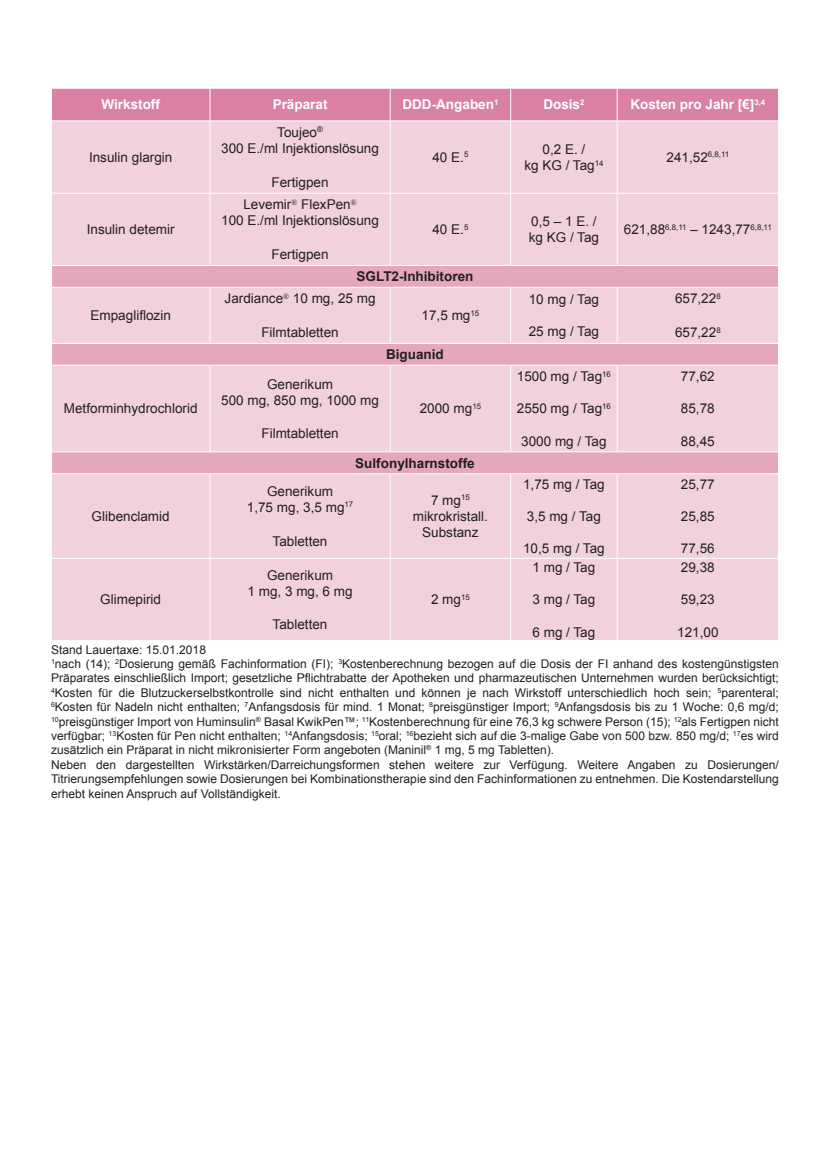
<style>
.page{position:relative;width:830px;height:1170px;background:#fff}
.page>*{position:absolute;margin:0;border:0;box-sizing:border-box;transform-origin:0 0}
.t1{font:13.5px/16.2px "Arial";color:#231f20;text-align:center}
.t2{font:700 13.5px "Arial";color:#fff}
.t3{font:700 13.5px "Arial";color:#231f20}
.t4{font:12px/14.4px "Arial";color:#231f20}
</style>
<div class="page">
<div style="left:52px;top:89px;width:725px;height:31px;background:#d980a4"></div>
<div style="left:52px;top:121px;width:725px;height:519px;background:#f0d1dd"></div>
<svg style="left:52px;top:266px;width:725px;height:207px;background:#ecc4d3"></svg>
<hr style="left:209px;top:121px;width:1px;height:72px;background:#fff">
<hr style="left:389px;top:121px;width:1px;height:72px;background:#fff">
<hr style="left:510px;top:121px;width:1px;height:72px;background:#fff">
<hr style="left:616px;top:121px;width:1px;height:72px;background:#fff">
<hr style="left:51px;top:193px;width:159px;height:1px;background:#fff">
<hr style="left:210px;top:193px;width:180px;height:1px;background:#fff">
<hr style="left:209px;top:193px;width:1px;height:72px;background:#fff">
<hr style="left:390px;top:193px;width:120px;height:1px;background:#fff">
<hr style="left:389px;top:193px;width:1px;height:72px;background:#fff">
<hr style="left:510px;top:193px;width:107px;height:1px;background:#fff">
<hr style="left:510px;top:193px;width:1px;height:72px;background:#fff">
<hr style="left:617px;top:193px;width:161px;height:1px;background:#fff">
<hr style="left:616px;top:193px;width:1px;height:72px;background:#fff">
<hr style="left:51px;top:265px;width:159px;height:1px;background:#fff">
<hr style="left:210px;top:265px;width:180px;height:1px;background:#fff">
<hr style="left:390px;top:265px;width:120px;height:1px;background:#fff">
<hr style="left:510px;top:265px;width:107px;height:1px;background:#fff">
<hr style="left:617px;top:265px;width:161px;height:1px;background:#fff">
<svg style="left:777px;top:266px;width:1px;height:21px"></svg>
<hr style="left:51px;top:287px;width:159px;height:1px;background:#fff">
<hr style="left:210px;top:287px;width:180px;height:1px;background:#fff">
<hr style="left:209px;top:287px;width:1px;height:56px;background:#fff">
<hr style="left:390px;top:287px;width:120px;height:1px;background:#fff">
<hr style="left:389px;top:287px;width:1px;height:56px;background:#fff">
<hr style="left:510px;top:287px;width:107px;height:1px;background:#fff">
<hr style="left:510px;top:287px;width:1px;height:56px;background:#fff">
<hr style="left:617px;top:287px;width:161px;height:1px;background:#fff">
<hr style="left:616px;top:287px;width:1px;height:56px;background:#fff">
<hr style="left:51px;top:343px;width:159px;height:1px;background:#fff">
<hr style="left:210px;top:343px;width:180px;height:1px;background:#fff">
<hr style="left:390px;top:343px;width:120px;height:1px;background:#fff">
<hr style="left:510px;top:343px;width:107px;height:1px;background:#fff">
<hr style="left:617px;top:343px;width:161px;height:1px;background:#fff">
<svg style="left:777px;top:344px;width:1px;height:21px"></svg>
<hr style="left:51px;top:365px;width:159px;height:1px;background:#fff">
<hr style="left:210px;top:365px;width:180px;height:1px;background:#fff">
<hr style="left:209px;top:365px;width:1px;height:86px;background:#fff">
<hr style="left:390px;top:365px;width:120px;height:1px;background:#fff">
<hr style="left:389px;top:365px;width:1px;height:86px;background:#fff">
<hr style="left:510px;top:365px;width:107px;height:1px;background:#fff">
<hr style="left:510px;top:365px;width:1px;height:86px;background:#fff">
<hr style="left:617px;top:365px;width:161px;height:1px;background:#fff">
<hr style="left:616px;top:365px;width:1px;height:86px;background:#fff">
<hr style="left:51px;top:451px;width:159px;height:1px;background:#fff">
<hr style="left:210px;top:451px;width:180px;height:1px;background:#fff">
<hr style="left:390px;top:451px;width:120px;height:1px;background:#fff">
<hr style="left:510px;top:451px;width:107px;height:1px;background:#fff">
<hr style="left:617px;top:451px;width:161px;height:1px;background:#fff">
<svg style="left:777px;top:452px;width:1px;height:21px"></svg>
<hr style="left:51px;top:473px;width:159px;height:1px;background:#fff">
<hr style="left:210px;top:473px;width:180px;height:1px;background:#fff">
<hr style="left:209px;top:474px;width:1px;height:84px;background:#fff">
<hr style="left:390px;top:473px;width:120px;height:1px;background:#fff">
<hr style="left:389px;top:474px;width:1px;height:84px;background:#fff">
<hr style="left:510px;top:473px;width:107px;height:1px;background:#fff">
<hr style="left:510px;top:474px;width:1px;height:84px;background:#fff">
<hr style="left:617px;top:473px;width:161px;height:1px;background:#fff">
<hr style="left:616px;top:474px;width:1px;height:84px;background:#fff">
<hr style="left:51px;top:558px;width:159px;height:1px;background:#fff">
<hr style="left:210px;top:558px;width:180px;height:1px;background:#fff">
<hr style="left:209px;top:558px;width:1px;height:82px;background:#fff">
<hr style="left:390px;top:558px;width:120px;height:1px;background:#fff">
<hr style="left:389px;top:558px;width:1px;height:82px;background:#fff">
<hr style="left:510px;top:558px;width:107px;height:1px;background:#fff">
<hr style="left:510px;top:558px;width:1px;height:82px;background:#fff">
<hr style="left:617px;top:558px;width:161px;height:1px;background:#fff">
<hr style="left:616px;top:558px;width:1px;height:82px;background:#fff">
<hr style="left:209px;top:89px;width:1px;height:31px;background:#fff">
<hr style="left:389px;top:89px;width:1px;height:31px;background:#fff">
<hr style="left:510px;top:89px;width:1px;height:31px;background:#fff">
<hr style="left:616px;top:89px;width:1px;height:31px;background:#fff">
<p class="t2" style="left:101px;top:96px;width:60px">Wirkstoff</p>
<p class="t2" style="left:272px;top:96px;width:56px">Präparat</p>
<p class="t2" style="left:402px;top:96px;width:97px">DDD-Angaben<sup>1</sup></p>
<p class="t2" style="left:543px;top:96px;width:43px">Dosis<sup>2</sup></p>
<p class="t2" style="left:630px;top:96px;width:136px">Kosten pro Jahr [€]<sup>3,4</sup></p>
<p class="t1" style="left:89px;top:149px;width:85px">Insulin glargin</p>
<p class="t1" style="left:221px;top:124px;width:159px">Toujeo<sup>®<br></sup>300 E./ml Injektionslösung</p>
<p class="t1" style="left:271px;top:174px;width:59px">Fertigpen</p>
<p class="t1" style="left:432px;top:149px;width:37px">40 E.<sup>5</sup></p>
<p class="t1" style="left:524px;top:141px;width:81px">0,2 E. /<br>kg KG / Tag<sup>14</sup></p>
<p class="t1" style="left:666px;top:149px;width:64px">241,52<sup>6,8,11</sup></p>
<p class="t1" style="left:87px;top:221px;width:89px">Insulin detemir</p>
<p class="t1" style="left:90px;top:307px;width:82px">Empagliflozin</p>
<p class="t1" style="left:64px;top:401px;width:135px">Metforminhydrochlorid</p>
<p class="t1" style="left:92px;top:508px;width:80px">Glibenclamid</p>
<p class="t1" style="left:100px;top:591px;width:62px">Glimepirid</p>
<p class="t1" style="left:221px;top:196px;width:159px">Levemir<sup>®</sup> FlexPen<sup>®<br></sup>100 E./ml Injektionslösung</p>
<p class="t1" style="left:271px;top:247px;width:59px">Fertigpen</p>
<p class="t1" style="left:432px;top:221px;width:37px">40 E.<sup>5</sup></p>
<p class="t1" style="left:528px;top:213px;width:72px;text-align:left">0,5 – 1 E. / kg KG / Tag</p>
<p class="t1" style="left:623px;top:221px;width:149px">621,88<sup>6,8,11</sup> – 1243,77<sup>6,8,11</sup></p>
<p class="t3" style="left:356px;top:267px;width:118px">SGLT2-Inhibitoren</p>
<p class="t1" style="left:224px;top:290px;width:152px">Jardiance<sup>®</sup> 10 mg, 25 mg</p>
<p class="t1" style="left:261px;top:324px;width:79px">Filmtabletten</p>
<p class="t1" style="left:221px;top:376px;width:159px">Generikum<br>500 mg, 850 mg, 1000 mg</p>
<p class="t1" style="left:261px;top:425px;width:79px">Filmtabletten</p>
<p class="t1" style="left:421px;top:307px;width:59px">17,5 mg<sup>15</sup></p>
<p class="t3" style="left:386px;top:345px;width:59px">Biguanid</p>
<p class="t1" style="left:419px;top:401px;width:63px">2000 mg<sup>15</sup></p>
<p class="t3" style="left:355px;top:454px;width:121px">Sulfonylharnstoffe</p>
<p class="t1" style="left:247px;top:483px;width:108px">Generikum<br>1,75 mg, 3,5 mg<sup>17</sup></p>
<p class="t1" style="left:272px;top:533px;width:56px">Tabletten</p>
<p class="t1" style="left:247px;top:567px;width:107px">Generikum<br>1 mg, 3 mg, 6 mg</p>
<p class="t1" style="left:272px;top:616px;width:56px">Tabletten</p>
<p class="t1" style="left:412px;top:492px;width:76px">7 mg<sup>15 </sup>mikrokristall.<br>Substanz</p>
<p class="t1" style="left:431px;top:591px;width:40px">2 mg<sup>15</sup></p>
<p class="t1" style="left:528px;top:291px;width:72px">10 mg / Tag</p>
<p class="t1" style="left:528px;top:324px;width:72px">25 mg / Tag</p>
<p class="t1" style="left:516px;top:368px;width:96px">1500 mg / Tag<sup>16</sup></p>
<p class="t1" style="left:516px;top:401px;width:96px">2550 mg / Tag<sup>16</sup></p>
<p class="t1" style="left:521px;top:433px;width:87px">3000 mg / Tag</p>
<p class="t1" style="left:523px;top:476px;width:83px">1,75 mg / Tag</p>
<p class="t1" style="left:526px;top:508px;width:76px">3,5 mg / Tag</p>
<p class="t1" style="left:523px;top:540px;width:83px">10,5 mg / Tag</p>
<p class="t1" style="left:532px;top:559px;width:64px">1 mg / Tag</p>
<p class="t1" style="left:532px;top:591px;width:64px">3 mg / Tag</p>
<p class="t1" style="left:532px;top:624px;width:64px">6 mg / Tag</p>
<p class="t1" style="left:674px;top:290px;width:47px">657,22<sup>8</sup></p>
<p class="t1" style="left:674px;top:324px;width:47px">657,22<sup>8</sup></p>
<p class="t1" style="left:680px;top:368px;width:35px">77,62</p>
<p class="t1" style="left:680px;top:401px;width:35px">85,78</p>
<p class="t1" style="left:680px;top:433px;width:35px">88,45</p>
<p class="t1" style="left:680px;top:476px;width:35px">25,77</p>
<p class="t1" style="left:680px;top:508px;width:35px">25,85</p>
<p class="t1" style="left:680px;top:540px;width:35px">77,56</p>
<p class="t1" style="left:680px;top:559px;width:35px">29,38</p>
<p class="t1" style="left:680px;top:591px;width:35px">59,23</p>
<p class="t1" style="left:676px;top:624px;width:43px">121,00</p>
<p class="t4" style="left:51px;top:642px;width:729px">Stand Lauertaxe: 15.01.2018<br><sup>1</sup>nach (14); <sup>2</sup>Dosierung gemäß Fachinformation (FI); <sup>3</sup>Kostenberechnung bezogen auf die Dosis der FI anhand des kostengünstigsten Präparates einschließlich Import; gesetzliche Pflichtrabatte der Apotheken und pharmazeutischen Unternehmen wurden berücksichtigt; <sup>4</sup>Kosten für die Blutzuckerselbstkontrolle sind nicht enthalten und können je nach Wirkstoff unterschiedlich hoch sein; <sup>5</sup>parenteral; <sup>6</sup>Kosten für Nadeln nicht enthalten; <sup>7</sup>Anfangsdosis für mind. 1 Monat; <sup>8</sup>preisgünstiger Import; <sup>9</sup>Anfangsdosis bis zu 1 Woche: 0,6 mg/d; <sup>10</sup>preisgünstiger Import von Huminsulin<sup>®</sup> Basal KwikPen™; <sup>11</sup>Kostenberechnung für eine 76,3 kg schwere Person (15); <sup>12</sup>als Fertigpen nicht verfügbar; <sup>13</sup>Kosten für Pen nicht enthalten; <sup>14</sup>Anfangsdosis; <sup>15</sup>oral; <sup>16</sup>bezieht sich auf die 3-malige Gabe von 500 bzw. 850 mg/d; <sup>17</sup>es wird zusätzlich ein Präparat in nicht mikronisierter Form angeboten (Maninil<sup>®</sup> 1 mg, 5 mg Tabletten).<br>Neben den dargestellten Wirkstärken/Darreichungsformen stehen weitere zur Verfügung. Weitere Angaben zu Dosierungen/ Titrierungsempfehlungen sowie Dosierungen bei Kombinationstherapie sind den Fachinformationen zu entnehmen. Die Kostendarstellung erhebt keinen Anspruch auf Vollständigkeit.</p>
</div>
